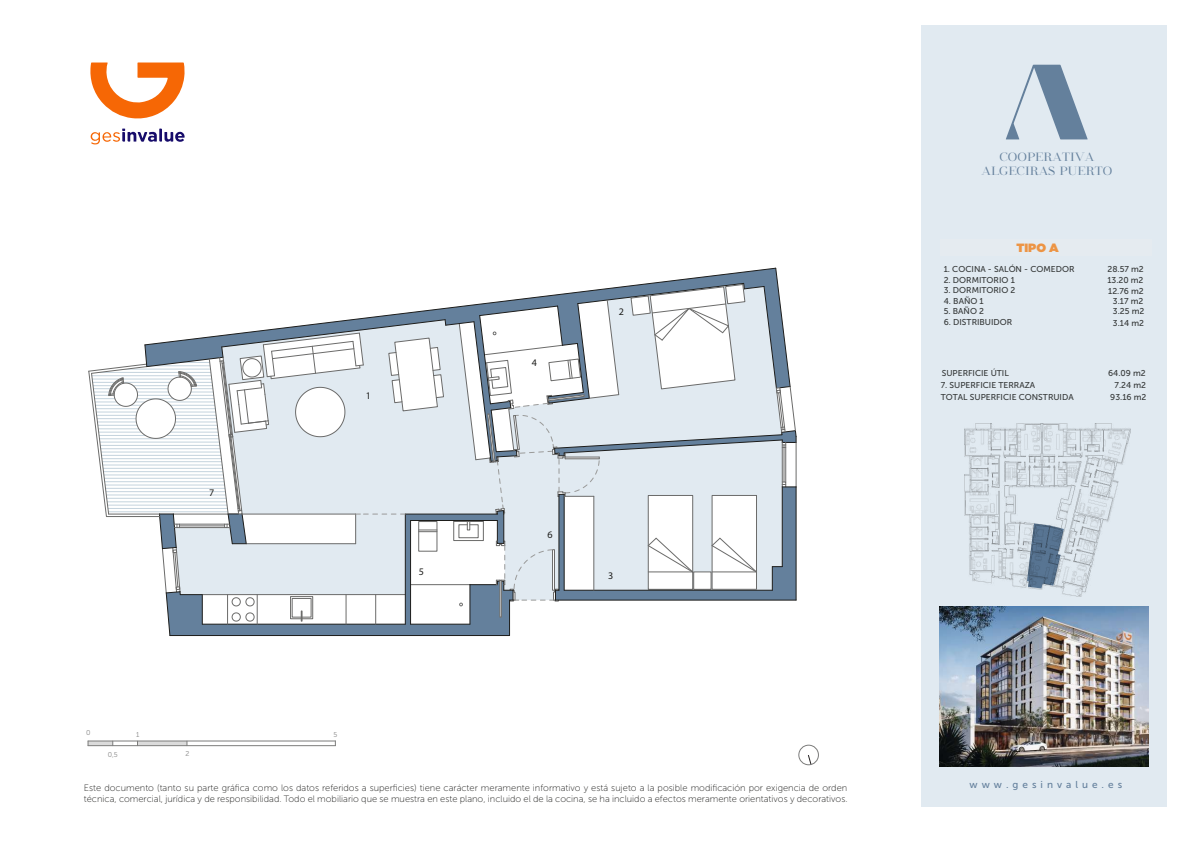
<style>
.page{position:relative;width:1191px;height:842px;background:#fff}
.page>*{position:absolute;margin:0;border:0;box-sizing:border-box;transform-origin:0 0}
.t1{font:12px/14.4px "Madreu";color:#64809c;text-align:center}
.t2{font:900 12px "Gotham";color:#ed9444}
.t3{font:10.1px "Myriad Pro";color:#1d1d1b}
.t4{font:10px "Museo Sans 500";letter-spacing:.4em;color:#64809c}
.t5{font:9.3px/11.2px "Museo Sans 100";color:#1d1d1b}
.t6{font:8.5px/11.4px "Museo Sans 500";color:#3c3c3b}
.t7{font:7px "Museo Sans 300";color:#848484}
</style>
<div class="page">
<div style="left:921px;top:25px;width:245px;height:782px;background:#e1eaf1"></div>
<div style="left:798px;top:745px;width:20px;height:20px;border:1px solid #7c7c7b;border-radius:50%"></div>
<hr style="left:88px;top:745px;width:247px;height:1px;background:#7c7c7b">
<svg style="left:88px;top:742px;width:26px;height:4px"></svg>
<svg style="left:137px;top:742px;width:51px;height:4px"></svg>
<hr style="left:88px;top:741px;width:247px;height:1px;background:#7c7c7b">
<svg style="left:90px;top:62px;width:95px;height:57px"></svg>
<svg style="left:90px;top:129px;width:95px;height:16px"></svg>
<svg style="left:1006px;top:65px;width:81px;height:74px"></svg>
<img style="left:939px;top:606px;width:209px;height:160px">
<img style="left:964px;top:424px;width:166px;height:172px">
<svg style="left:88px;top:268px;width:709px;height:368px"></svg>
<svg style="left:1027px;top:523px;width:36px;height:65px;background:#73899f"></svg>
<svg style="left:807px;top:755px;width:5px;height:10px"></svg>
<div style="left:940px;top:239px;width:211px;height:17px;background:#e5ebf0"></div>
<p class="t3" style="left:209px;top:487px;width:7px">7</p>
<p class="t3" style="left:366px;top:390px;width:7px">1</p>
<p class="t3" style="left:419px;top:566px;width:7px">5</p>
<p class="t7" style="left:86px;top:729px;width:6px">0</p>
<p class="t7" style="left:108px;top:751px;width:11px">0,5</p>
<p class="t7" style="left:136px;top:731px;width:5px">1</p>
<p class="t7" style="left:333px;top:731px;width:5px">5</p>
<p class="t7" style="left:186px;top:750px;width:5px">2</p>
<p class="t3" style="left:532px;top:356px;width:7px">4</p>
<p class="t3" style="left:618px;top:305px;width:7px">2</p>
<p class="t3" style="left:547px;top:529px;width:7px">6</p>
<p class="t3" style="left:608px;top:569px;width:7px">3</p>
<p class="t5" style="left:84px;top:782px;width:765px">Este documento (tanto su parte gráfica como los datos referidos a superficies) tiene carácter meramente informativo y está sujeto a la posible modificación por exigencia de orden técnica, comercial, jurídica y de responsibilidad. Todo el mobiliario que se muestra en este plano, incluido el de la cocina, se ha incluido a efectos meramente orientativos y decorativos.</p>
<p class="t1" style="left:981px;top:150px;width:132px">COOPERATIVA<br>ALGECIRAS PUERTO</p>
<p class="t2" style="left:1016px;top:239px;width:44px">TIPO A</p>
<p class="t6" style="left:943px;top:263px;width:132px">1. COCINA - SALÓN - COMEDOR</p>
<p class="t6" style="left:943px;top:274px;width:73px">2. DORMITORIO 1</p>
<p class="t6" style="left:943px;top:284px;width:73px">3. DORMITORIO 2</p>
<p class="t6" style="left:1107px;top:263px;width:38px">28.57 m2<br>13.20 m2</p>
<p class="t6" style="left:1108px;top:285px;width:37px">12.76 m2</p>
<p class="t6" style="left:943px;top:295px;width:41px">4. BAÑO 1</p>
<p class="t6" style="left:1113px;top:295px;width:32px">3.17 m2</p>
<p class="t6" style="left:943px;top:305px;width:42px">5. BAÑO 2</p>
<p class="t6" style="left:1113px;top:305px;width:33px">3.25 m2</p>
<p class="t6" style="left:943px;top:316px;width:70px">6. DISTRIBUIDOR</p>
<p class="t6" style="left:1113px;top:317px;width:33px">3.14 m2</p>
<p class="t6" style="left:941px;top:368px;width:69px">SUPERFICIE ÚTIL</p>
<p class="t6" style="left:1108px;top:368px;width:39px">64.09 m2</p>
<p class="t6" style="left:940px;top:392px;width:134px">TOTAL SUPERFICIE CONSTRUIDA</p>
<p class="t6" style="left:1110px;top:391px;width:38px">93.16 m2</p>
<p class="t6" style="left:940px;top:380px;width:96px">7. SUPERFICIE TERRAZA</p>
<p class="t6" style="left:1114px;top:379px;width:33px">7.24 m2</p>
<p class="t4" style="left:969px;top:779px;width:154px">www.gesinvalue.es</p>
</div>
